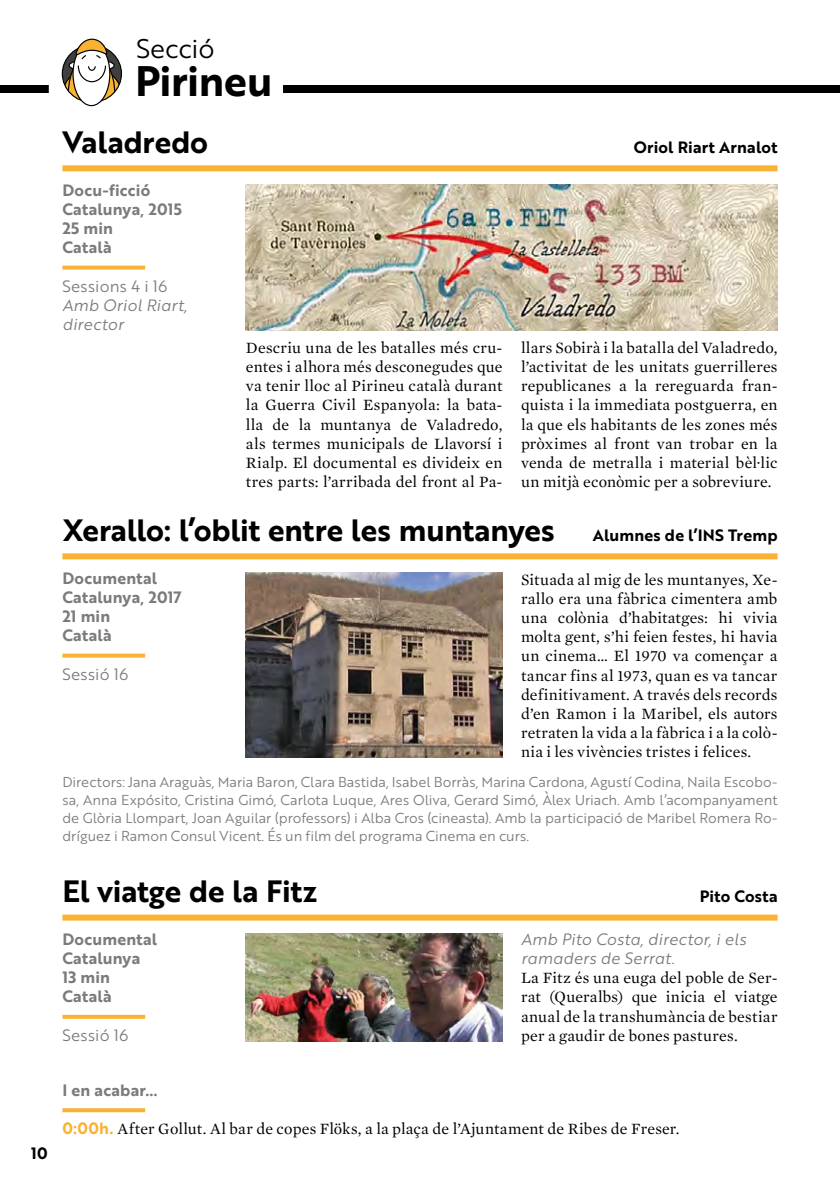
<style>
.page{position:relative;width:840px;height:1191px;background:#fff}
.page>*{position:absolute;margin:0;border:0;box-sizing:border-box;transform-origin:0 0}
.t1{font:41.6px "Brother 1816 Bold";letter-spacing:-.015em;color:#000}
.t2{font:30px "Brother 1816 Bold";letter-spacing:-.005em;color:#000}
.t3{font:26.2px "Brother 1816 Book";letter-spacing:-.01em;color:#000}
.t4{font:16px/19.2px "Mercury Text G1 Roman";letter-spacing:.01em;color:#000;text-align:justify}
.t5{font:16px/19.2px "Brother 1816 Bold";letter-spacing:.015em;color:#7c7b7b}
.t6{font:16px/19.2px "Brother 1816 Book Italic";letter-spacing:.01em;color:#7c7b7b}
.t7{font:16px "Brother 1816 Bold";letter-spacing:.01em;color:#000}
.t8{font:16px "Brother 1816 Book";letter-spacing:.015em;color:#7c7b7b}
.t9{font:14px/18px "Brother 1816 Book";letter-spacing:-.005em;color:#7c7b7b;text-align:justify}
.s1{font-family:"Brother 1816 Bold";color:#f9b234}
</style>
<div class="page">
<svg style="left:62px;top:39px;width:60px;height:67px"></svg>
<svg style="left:62px;top:265px;width:83px;height:4px"></svg>
<svg style="left:62px;top:653px;width:83px;height:4px"></svg>
<svg style="left:62px;top:1014px;width:83px;height:4px"></svg>
<div style="left:0;top:85px;width:49px;height:8px;background:#000"></div>
<div style="left:283px;top:85px;width:556px;height:8px;background:#000"></div>
<div style="left:62px;top:165px;width:715px;height:6px;background:#f9b234"></div>
<div style="left:62px;top:553px;width:715px;height:6px;background:#f9b234"></div>
<div style="left:62px;top:914px;width:715px;height:6px;background:#f9b234"></div>
<img style="left:246px;top:184px;width:531px;height:147px">
<img style="left:246px;top:572px;width:256px;height:185px">
<img style="left:246px;top:933px;width:256px;height:108px">
<svg style="left:62px;top:1108px;width:83px;height:4px"></svg>
<h3 class="t3" style="left:136px;top:29px;width:80px">Secció</h3>
<h1 class="t1" style="left:135px;top:49px;width:139px">Pirineu</h1>
<h2 class="t2" style="left:62px;top:119px;width:147px">Valadredo</h2>
<p class="t5" style="left:62px;top:180px;width:121px">Docu-ficció<br>Catalunya, 2015<br>25 min<br>Català</p>
<p class="t8" style="left:62px;top:274px;width:106px">Sessions 4 i 16</p>
<p class="t6" style="left:62px;top:295px;width:126px">Amb Oriol Riart, director</p>
<p class="t4" style="left:246px;top:338px;width:258px">Descriu una de les batalles més cru&shy;entes i alhora més desconegudes que va tenir lloc al Pirineu català durant la Guerra Civil Espanyola: la bata&shy;lla de la muntanya de Valadredo, als termes municipals de Llavorsí i Rialp. El documental es divideix en tres parts: l’arribada del front al Pa-</p>
<p class="t7" style="left:633px;top:135px;width:145px">Oriol Riart Arnalot</p>
<p class="t4" style="left:520px;top:338px;width:258px">llars Sobirà i la batalla del Valadredo, l’activitat de les unitats guerrilleres republicanes a la rereguarda fran&shy;quista i la immediata postguerra, en la que els habitants de les zones més pròximes al front van trobar en la venda de metralla i material bèl·lic un mitjà econòmic per a sobreviure.</p>
<h2 class="t2" style="left:62px;top:507px;width:493px">Xerallo: l’oblit entre les muntanyes</h2>
<p class="t7" style="left:592px;top:523px;width:186px">Alumnes de l’INS Tremp</p>
<p class="t5" style="left:62px;top:568px;width:120px">Documental<br>Catalunya, 2017<br>21 min<br>Català</p>
<p class="t8" style="left:62px;top:662px;width:67px">Sessió 16</p>
<p class="t4" style="left:520px;top:569px;width:258px">Situada al mig de les muntanyes, Xe&shy;rallo era una fàbrica cimentera amb una colònia d’habitatges: hi vivia molta gent, s’hi feien festes, hi havia un cinema… El 1970 va començar a tancar fins al 1973, quan es va tancar definitivament. A través dels records d’en Ramon i la Maribel, els autors retraten la vida a la fàbrica i a la colò&shy;nia i les vivències tristes i felices.</p>
<p class="t9" style="left:62px;top:772px;width:716px">Directors: Jana Araguàs, Maria Baron, Clara Bastida, Isabel Borràs, Marina Cardona, Agustí Codina, Naila Escobo&shy;sa, Anna Expósito, Cristina Gimó, Carlota Luque, Ares Oliva, Gerard Simó, Àlex Uriach. Amb l’acompanyament de Glòria Llompart, Joan Aguilar (professors) i Alba Cros (cineasta). Amb la participació de Maribel Romera Ro&shy;dríguez i Ramon Consul Vicent. És un film del programa Cinema en curs.</p>
<h2 class="t2" style="left:62px;top:868px;width:256px">El viatge de la Fitz</h2>
<p class="t5" style="left:62px;top:929px;width:96px">Documental<br>Catalunya<br>13 min<br>Català</p>
<p class="t8" style="left:62px;top:1023px;width:67px">Sessió 16</p>
<p class="t7" style="left:699px;top:884px;width:79px">Pito Costa</p>
<p class="t6" style="left:520px;top:929px;width:226px">Amb Pito Costa, director, i els ramaders de Serrat.</p>
<p class="t4" style="left:520px;top:968px;width:258px">La Fitz és una euga del poble de Ser&shy;rat (Queralbs) que inicia el viatge anual de la transhumància de bestiar per a gaudir de bones pastures.</p>
<p class="t7" style="left:31px;top:1141px;width:18px">10</p>
<p class="t5" style="left:62px;top:1080px;width:96px">I en acabar…</p>
<p class="t4" style="left:62px;top:1119px;width:618px"><span class="s1">0:00h.</span> After Gollut. Al bar de copes Flöks, a la plaça de l’Ajuntament de Ribes de Freser.</p>
</div>
